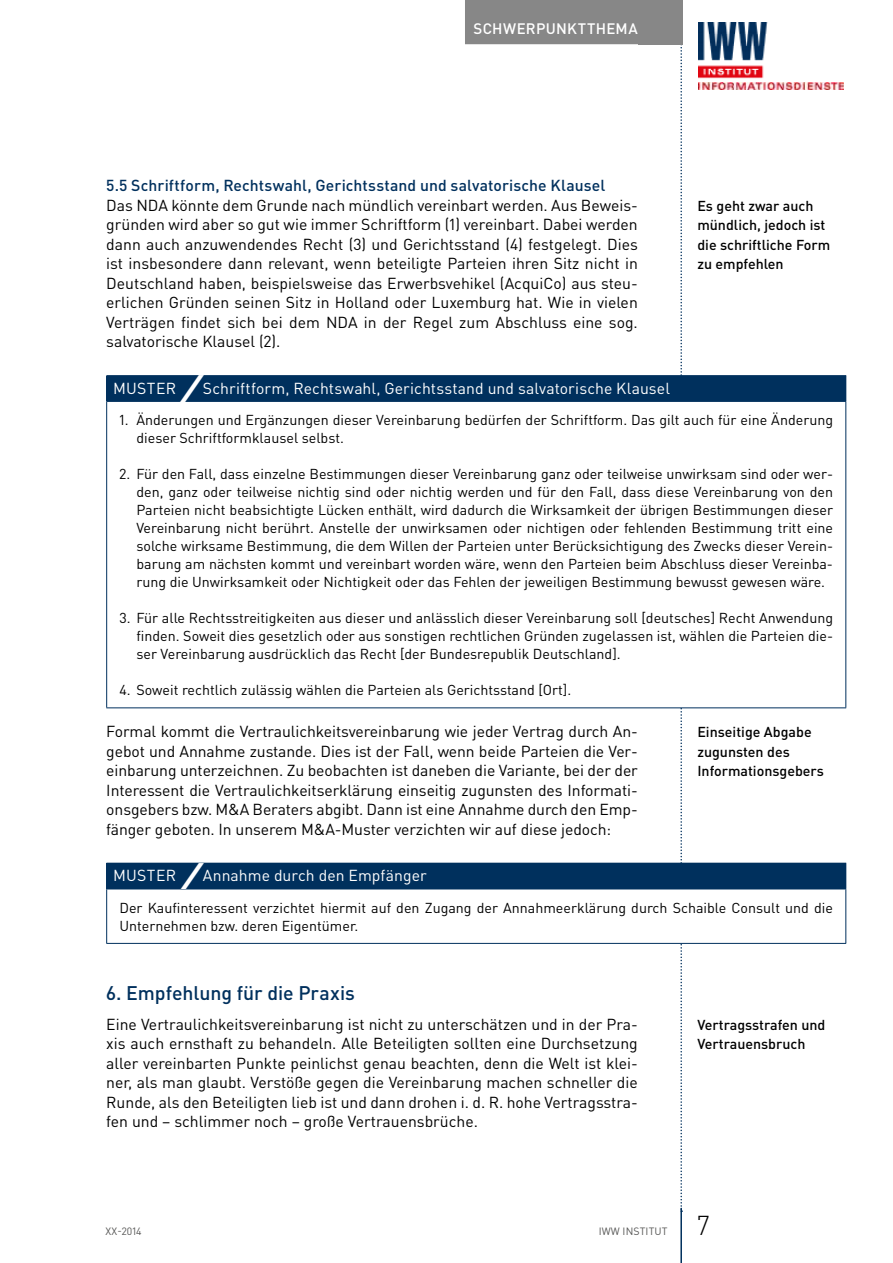
<style>
.page{position:relative;width:893px;height:1263px;background:#fff}
.page>*{position:absolute;margin:0;border:0;box-sizing:border-box;transform-origin:0 0}
.t1{font:300 27px "DIN Pro";color:#000}
.t2{font:500 19.5px "DIN Pro";letter-spacing:-.005em;color:#00305d}
.t3{font:15.75px/19.5px "DIN Pro";color:#000;text-align:justify}
.t4{font:15.75px "DIN Pro";letter-spacing:.005em;color:#fff}
.t5{font:500 15.75px "DIN Pro";letter-spacing:.005em;color:#00305d}
.t6{font:500 15px "DIN Pro";letter-spacing:.025em;color:#fff}
.t7{font:14.25px/18px "DIN Pro";color:#000}
.t8{font:500 14.25px/19.5px "DIN Pro";color:#000}
.t9{font:10.5px "DIN Pro";letter-spacing:.01em;color:#575756}
.s1{font-weight:900;font-style:italic;font-size:33px}
</style>
<div class="page">
<svg style="left:680px;top:44px;width:2px;height:1164px"></svg>
<div style="left:638px;top:0;width:44px;height:44px;background:#878787"></div>
<hr style="left:680px;top:1208px;width:2px;height:55px;background:#00305d">
<div style="left:465px;top:0;width:181px;height:44px;background:#878787"></div>
<img style="left:699px;top:23px;width:144px;height:66px">
<div style="left:107px;top:376px;width:739px;height:25px;background:#00305d"></div>
<div style="left:107px;top:401px;width:739px;height:307px;background:#fff"></div>
<hr style="left:106px;top:375px;width:740px;height:1px;background:#00305d">
<svg style="left:106px;top:376px;width:1px;height:25px"></svg>
<hr style="left:106px;top:401px;width:740px;height:1px;background:#00305d">
<hr style="left:106px;top:402px;width:1px;height:305px;background:#00305d">
<hr style="left:845px;top:402px;width:1px;height:305px;background:#00305d">
<hr style="left:106px;top:707px;width:740px;height:1px;background:#00305d">
<div style="left:107px;top:863px;width:739px;height:26px;background:#00305d"></div>
<div style="left:107px;top:889px;width:739px;height:54px;background:#fff"></div>
<svg style="left:106px;top:863px;width:1px;height:26px"></svg>
<hr style="left:106px;top:889px;width:740px;height:1px;background:#00305d">
<hr style="left:106px;top:889px;width:1px;height:54px;background:#00305d">
<hr style="left:845px;top:889px;width:1px;height:54px;background:#00305d">
<hr style="left:106px;top:943px;width:740px;height:1px;background:#00305d">
<p class="t6" style="left:473px;top:18px;width:166px">SCHWERPUNKTTHEMA</p>
<p class="t5" style="left:106px;top:175px;width:500px">5.5 Schriftform, Rechtswahl, Gerichtsstand und salvatorische Klausel</p>
<p class="t3" style="left:106px;top:195px;width:533px">Das NDA könnte dem Grunde nach mündlich vereinbart werden. Aus Beweis&shy;gründen wird aber so gut wie immer Schriftform (1) vereinbart. Dabei werden dann auch anzuwendendes Recht (3) und Gerichtsstand (4) festgelegt. Dies ist insbesondere dann relevant, wenn beteiligte Parteien ihren Sitz nicht in Deutschland haben, beispielsweise das Erwerbsvehikel (AcquiCo) aus steu&shy;erlichen Gründen seinen Sitz in Holland oder Luxemburg hat. Wie in vielen Verträgen findet sich bei dem NDA in der Regel zum Abschluss eine sog. salvatorische Klausel (2).</p>
<p class="t4" style="left:113px;top:377px;width:558px">MUSTER <span class="s1">/</span>Schriftform, Rechtswahl, Gerichtsstand und salvatorische Klausel</p>
<p class="t7" style="left:136px;top:410px;width:698px;text-indent:-17px">1. Änderungen und Ergänzungen dieser Vereinbarung bedürfen der Schriftform. Das gilt auch für eine Änderung dieser Schriftformklausel selbst.</p>
<p class="t7" style="left:136px;top:464px;width:698px;text-align:justify;text-indent:-17px">2. Für den Fall, dass einzelne Bestimmungen dieser Vereinbarung ganz oder teilweise unwirksam sind oder wer&shy;den, ganz oder teilweise nichtig sind oder nichtig werden und für den Fall, dass diese Vereinbarung von den Parteien nicht beabsichtigte Lücken enthält, wird dadurch die Wirksamkeit der übrigen Bestimmungen dieser Vereinbarung nicht berührt. Anstelle der unwirksamen oder nichtigen oder fehlenden Bestimmung tritt eine solche wirksame Bestimmung, die dem Willen der Parteien unter Berücksichtigung des Zwecks dieser Verein&shy;barung am nächsten kommt und vereinbart worden wäre, wenn den Parteien beim Abschluss dieser Vereinba&shy;rung die Unwirksamkeit oder Nichtigkeit oder das Fehlen der jeweiligen Bestimmung bewusst gewesen wäre.</p>
<p class="t7" style="left:136px;top:608px;width:698px;text-align:justify;text-indent:-17px">3. Für alle Rechtsstreitigkeiten aus dieser und anlässlich dieser Vereinbarung soll [deutsches] Recht Anwendung finden. Soweit dies gesetzlich oder aus sonstigen rechtlichen Gründen zugelassen ist, wählen die Parteien die&shy;ser Vereinbarung ausdrücklich das Recht [der Bundesrepublik Deutschland].</p>
<p class="t7" style="left:119px;top:680px;width:453px">4. Soweit rechtlich zulässig wählen die Parteien als Gerichtsstand [Ort].</p>
<p class="t3" style="left:106px;top:721px;width:533px">Formal kommt die Vertraulichkeitsvereinbarung wie jeder Vertrag durch An&shy;gebot und Annahme zustande. Dies ist der Fall, wenn beide Parteien die Ver&shy;einbarung unterzeichnen. Zu beobachten ist daneben die Variante, bei der der Interessent die Vertraulichkeitserklärung einseitig zugunsten des Informati&shy;onsgebers bzw. M&amp;A Beraters abgibt. Dann ist eine Annahme durch den Emp&shy;fänger geboten. In unserem M&amp;A-Muster verzichten wir auf diese jedoch:</p>
<p class="t4" style="left:113px;top:865px;width:315px">MUSTER <span class="s1">/</span>Annahme durch den Empfänger</p>
<p class="t7" style="left:119px;top:898px;width:715px">Der Kaufinteressent verzichtet hiermit auf den Zugang der Annahmeerklärung durch Schaible Consult und die<br>Unternehmen bzw. deren Eigentümer.</p>
<p class="t8" style="left:697px;top:195px;width:134px">Es geht zwar auch mündlich, jedoch ist die schriftliche Form zu empfehlen</p>
<p class="t8" style="left:697px;top:722px;width:128px">Einseitige Abgabe zugunsten des<br>Informationsgebers</p>
<p class="t2" style="left:106px;top:980px;width:250px">6. Empfehlung für die Praxis</p>
<p class="t3" style="left:106px;top:1014px;width:533px">Eine Vertraulichkeitsvereinbarung ist nicht zu unterschätzen und in der Pra&shy;xis auch ernsthaft zu behandeln. Alle Beteiligten sollten eine Durchsetzung aller vereinbarten Punkte peinlichst genau beachten, denn die Welt ist klei&shy;ner, als man glaubt. Verstöße gegen die Vereinbarung machen schneller die Runde, als den Beteiligten lieb ist und dann drohen i. d. R. hohe Vertragsstra&shy;fen und – schlimmer noch – große Vertrauensbrüche.</p>
<p class="t8" style="left:697px;top:1014px;width:130px">Vertragsstrafen und<br>Vertrauensbruch</p>
<p class="t9" style="left:106px;top:1224px;width:38px">XX-2014</p>
<p class="t9" style="left:599px;top:1224px;width:70px">IWW INSTITUT</p>
<h1 class="t1" style="left:697px;top:1207px;width:14px">7</h1>
</div>
